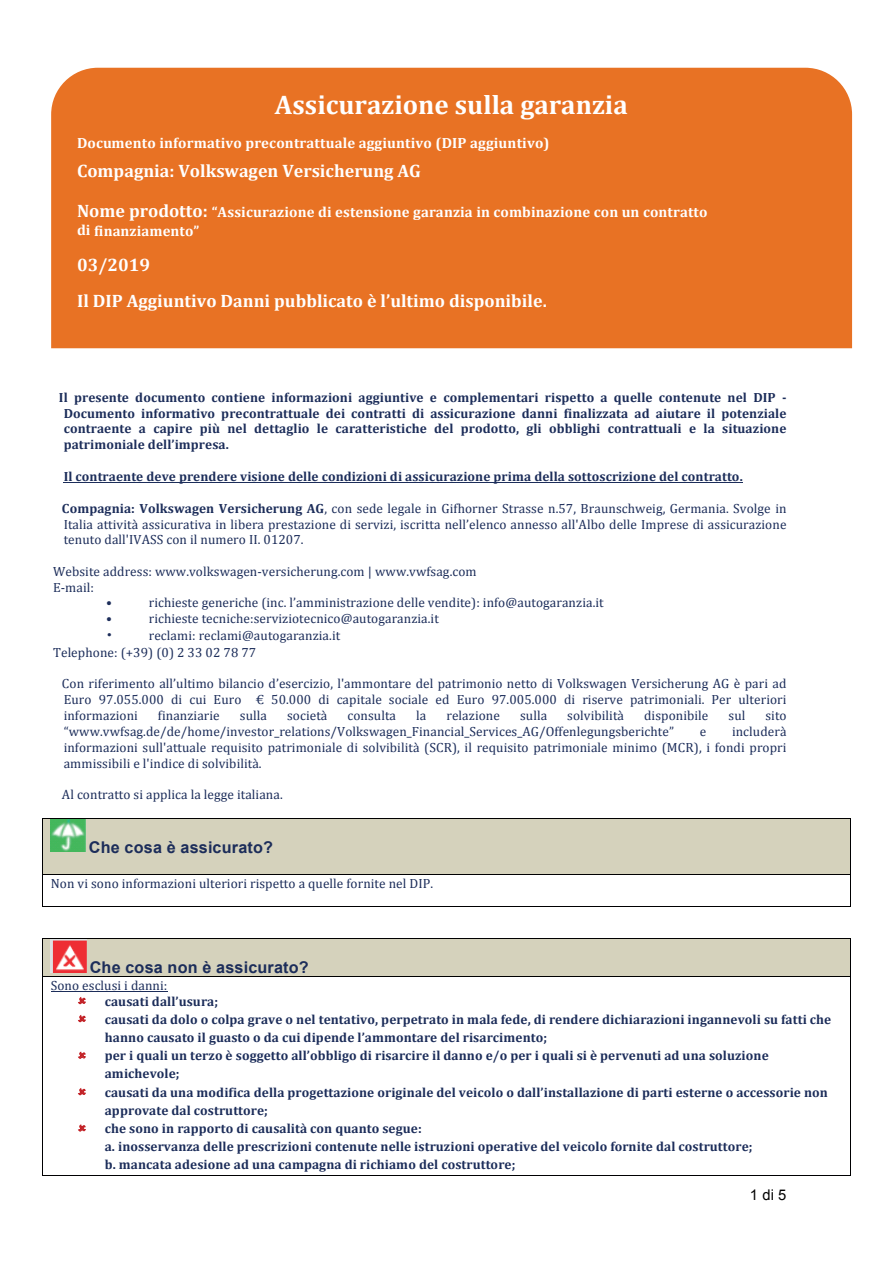
<style>
.page{position:relative;width:893px;height:1263px;background:#fff}
.page>*{position:absolute;margin:0;border:0;box-sizing:border-box;transform-origin:0 0}
.t1{font:700 27px "Cambria";color:#fff}
.t2{font:700 18px "Cambria";color:#fff}
.t3{font:700 18px "Cambria";color:#fff}
.t4{font:700 16.2px "Arial";letter-spacing:.01em;color:#1c2d5a}
.t5{font:700 14.7px/19.6px "Cambria";letter-spacing:.01em;color:#fff}
.t6{font:14.7px "Arial";color:#000001}
.t7{font:13.35px/15.9px "Cambria";letter-spacing:.005em;color:#1c2d5a;text-align:justify}
.t8{font:700 13.35px/18.1px "Cambria";letter-spacing:.005em;color:#1c2d5a;text-align:justify}
.t9{font:13.35px "Sim Sun";color:#1c2d5a}
.s1{font-size:18px}
.s2{font-weight:700}
</style>
<div class="page">
<hr style="left:64px;top:482px;width:679px;height:1px;background:#1c2d5a">
<div style="left:51px;top:819px;width:791px;height:55px;background:#d5d2bc"></div>
<hr style="left:43px;top:818px;width:807px;height:1px;background:#000001">
<hr style="left:42px;top:819px;width:1px;height:55px;background:#000001">
<hr style="left:850px;top:819px;width:1px;height:55px;background:#000001">
<hr style="left:43px;top:874px;width:807px;height:1px;background:#000001">
<hr style="left:42px;top:875px;width:1px;height:31px;background:#000001">
<hr style="left:43px;top:906px;width:807px;height:1px;background:#000001">
<hr style="left:850px;top:875px;width:1px;height:31px;background:#000001">
<div style="left:51px;top:939px;width:791px;height:37px;background:#d5d2bc"></div>
<hr style="left:43px;top:938px;width:807px;height:1px;background:#000001">
<hr style="left:42px;top:939px;width:1px;height:37px;background:#000001">
<hr style="left:850px;top:939px;width:1px;height:37px;background:#000001">
<hr style="left:51px;top:991px;width:116px;height:1px;background:#1c2d5a">
<hr style="left:43px;top:976px;width:807px;height:1px;background:#000001">
<hr style="left:42px;top:977px;width:1px;height:198px;background:#000001">
<hr style="left:43px;top:1175px;width:807px;height:1px;background:#000001">
<hr style="left:850px;top:977px;width:1px;height:198px;background:#000001">
<img style="left:51px;top:819px;width:34px;height:33px">
<img style="left:51px;top:939px;width:36px;height:34px">
<div style="left:51px;top:68px;width:801px;height:280px;background:#e87224"></div>
<svg style="left:78px;top:997px;width:8px;height:7px"></svg>
<svg style="left:78px;top:1015px;width:8px;height:7px"></svg>
<svg style="left:78px;top:1052px;width:8px;height:7px"></svg>
<svg style="left:78px;top:1088px;width:8px;height:7px"></svg>
<svg style="left:78px;top:1124px;width:8px;height:7px"></svg>
<h1 class="t1" style="left:275px;top:85px;width:354px">Assicurazione sulla garanzia</h1>
<p class="t5" style="left:77px;top:133px;width:474px">Documento informativo precontrattuale aggiuntivo (DIP aggiuntivo)</p>
<h2 class="t2" style="left:77px;top:158px;width:345px">Compagnia: Volkswagen Versicherung AG</h2>
<p class="t5" style="left:77px;top:201px;width:632px"><span class="s1">Nome prodotto:</span> “Assicurazione di estensione garanzia in combinazione con un contratto di finanziamento”</p>
<h2 class="t3" style="left:77px;top:252px;width:75px">03/2019</h2>
<h2 class="t2" style="left:77px;top:288px;width:471px">Il DIP Aggiuntivo Danni pubblicato è l’ultimo disponibile.</h2>
<p class="t8" style="left:64px;top:389px;width:724px;line-height:15.9px;text-indent:-5px">Il presente documento contiene informazioni aggiuntive e complementari rispetto a quelle contenute nel DIP - Documento informativo precontrattuale dei contratti di assicurazione danni finalizzata ad aiutare il potenziale contraente a capire più nel dettaglio le caratteristiche del prodotto, gli obblighi contrattuali e la situazione patrimoniale dell’impresa.</p>
<p class="t8" style="left:64px;top:467px;width:681px">Il contraente deve prendere visione delle condizioni di assicurazione prima della sottoscrizione del contratto.</p>
<p class="t7" style="left:62px;top:500px;width:726px"><span class="s2">Compagnia: Volkswagen Versicherung AG</span>, con sede legale in Gifhorner Strasse n.57, Braunschweig, Germania. Svolge in Italia attività assicurativa in libera prestazione di servizi, iscritta nell’elenco annesso all'Albo delle Imprese di assicurazione tenuto dall'IVASS con il numero II. 01207.</p>
<p class="t7" style="left:53px;top:563px;width:425px">Website address: www.volkswagen-versicherung.com | www.vwfsag.com</p>
<p class="t7" style="left:53px;top:579px;width:43px">E-mail:</p>
<p class="t7" style="left:106px;top:595px;width:7px">•</p>
<p class="t7" style="left:149px;top:595px;width:456px">richieste generiche (inc. l’amministrazione delle vendite): info@autogaranzia.it</p>
<p class="t7" style="left:106px;top:611px;width:7px">•</p>
<p class="t7" style="left:149px;top:611px;width:292px">richieste tecniche:serviziotecnico@autogaranzia.it</p>
<p class="t9" style="left:106px;top:628px;width:8px">•</p>
<p class="t7" style="left:53px;top:627px;width:289px;line-height:17px;text-indent:96px">reclami: reclami@autogaranzia.it<br>Telephone: (+39) (0) 2 33 02 78 77</p>
<p class="t7" style="left:62px;top:676px;width:726px">Con riferimento all’ultimo bilancio d’esercizio, l'ammontare del patrimonio netto di Volkswagen Versicherung AG è pari ad Euro 97.055.000 di cui Euro € 50.000 di capitale sociale ed Euro 97.005.000 di riserve patrimoniali. Per ulteriori informazioni</p>
<p class="t7" style="left:158px;top:707px;width:63px">finanziarie</p>
<p class="t7" style="left:240px;top:707px;width:29px">sulla</p>
<p class="t7" style="left:287px;top:707px;width:42px">società</p>
<p class="t7" style="left:347px;top:707px;width:50px">consulta</p>
<p class="t7" style="left:416px;top:707px;width:12px">la</p>
<p class="t7" style="left:446px;top:707px;width:55px">relazione</p>
<p class="t7" style="left:520px;top:707px;width:29px">sulla</p>
<p class="t7" style="left:567px;top:707px;width:58px">solvibilità</p>
<p class="t7" style="left:644px;top:707px;width:66px">disponibile</p>
<p class="t7" style="left:728px;top:707px;width:18px">sul</p>
<p class="t7" style="left:765px;top:707px;width:23px">sito</p>
<p class="t7" style="left:64px;top:723px;width:612px">“www.vwfsag.de/de/home/investor_relations/Volkswagen_Financial_Services_AG/Offenlegungsberichte”</p>
<p class="t7" style="left:700px;top:723px;width:8px">e</p>
<p class="t7" style="left:64px;top:723px;width:724px;text-indent:668px">includerà informazioni sull'attuale requisito patrimoniale di solvibilità (SCR), il requisito patrimoniale minimo (MCR), i fondi propri ammissibili e l'indice di solvibilità.</p>
<p class="t7" style="left:62px;top:787px;width:222px">Al contratto si applica la legge italiana.</p>
<p class="t4" style="left:89px;top:836px;width:186px">Che cosa è assicurato?</p>
<p class="t7" style="left:51px;top:875px;width:384px">Non vi sono informazioni ulteriori rispetto a quelle fornite nel DIP.</p>
<p class="t4" style="left:90px;top:956px;width:220px">Che cosa non è assicurato?</p>
<p class="t7" style="left:51px;top:977px;width:118px">Sono esclusi i danni:</p>
<p class="t8" style="left:105px;top:991px;width:728px;text-align:left">causati dall’usura;<br>causati da dolo o colpa grave o nel tentativo, perpetrato in mala fede, di rendere dichiarazioni ingannevoli su fatti che hanno causato il guasto o da cui dipende l’ammontare del risarcimento;<br>per i quali un terzo è soggetto all’obbligo di risarcire il danno e/o per i quali si è pervenuti ad una soluzione amichevole;<br>causati da una modifica della progettazione originale del veicolo o dall’installazione di parti esterne o accessorie non approvate dal costruttore;<br>che sono in rapporto di causalità con quanto segue:<br>a. inosservanza delle prescrizioni contenute nelle istruzioni operative del veicolo fornite dal costruttore;<br>b. mancata adesione ad una campagna di richiamo del costruttore;</p>
<p class="t6" style="left:750px;top:1185px;width:38px">1 di 5</p>
</div>
